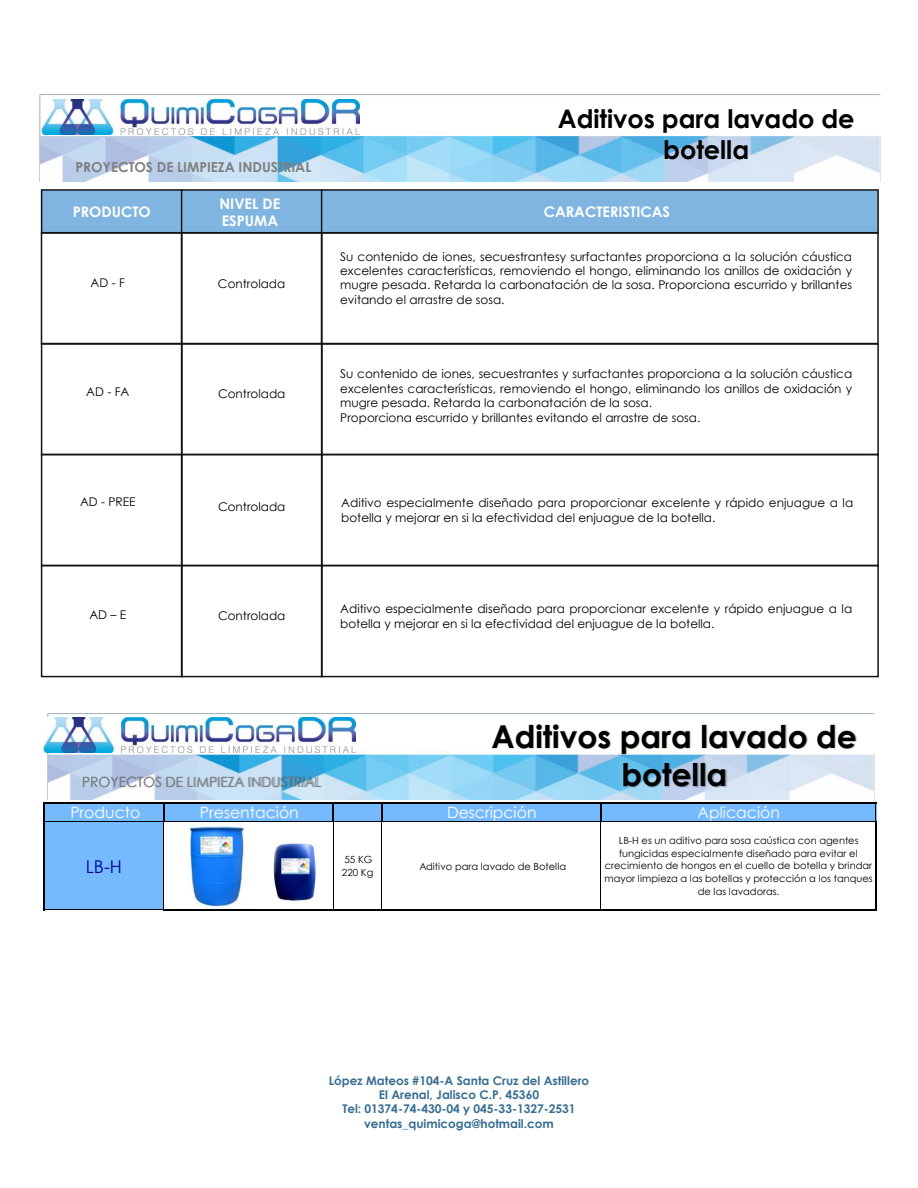
<style>
.page{position:relative;width:918px;height:1188px;background:#fff}
.page>*{position:absolute;margin:0;border:0;box-sizing:border-box;transform-origin:0 0}
.t1{font:700 31.35px/38.4px "Century Gothic";color:#000;text-align:center}
.t2{font:700 25.65px/30.8px "Century Gothic";letter-spacing:-.005em;color:#000;text-align:center}
.t3{font:17.7px "Century Gothic";color:#009}
.t4{font:15.6px "Century Gothic";color:#fff}
.t5{font:700 14.55px/17.5px "Century Gothic";color:#fff}
.t6{font:700 13.8px "Century Gothic";letter-spacing:-.005em;color:#7f7f7f}
.t7{font:13.8px "Century Gothic";color:#7f7f7f}
.t8{font:12px/14.4px "Century Gothic";color:#000}
.t9{font:700 12px/14.4px "Century Gothic";color:#386e93;text-align:center}
.t10{font:9.9px/12.6px "Century Gothic";color:#000}
</style>
<div class="page">
<div style="left:41px;top:232px;width:142px;height:113px;border:2px solid #151212"></div>
<div style="left:181px;top:232px;width:142px;height:113px;border:2px solid #151212"></div>
<div style="left:321px;top:232px;width:558px;height:113px;border:2px solid #151212"></div>
<div style="left:41px;top:189px;width:142px;height:44px;background:#80b5e1;border:2px solid #151212"></div>
<div style="left:181px;top:189px;width:142px;height:44px;background:#80b5e1;border:2px solid #151212"></div>
<div style="left:321px;top:189px;width:558px;height:44px;background:#80b5e1;border:2px solid #151212"></div>
<div style="left:41px;top:343px;width:142px;height:112px;border:2px solid #151212"></div>
<div style="left:181px;top:343px;width:142px;height:112px;border:2px solid #151212"></div>
<div style="left:321px;top:343px;width:558px;height:112px;border:2px solid #151212"></div>
<div style="left:41px;top:454px;width:142px;height:112px;border:2px solid #151212"></div>
<div style="left:181px;top:454px;width:142px;height:112px;border:2px solid #151212"></div>
<div style="left:321px;top:454px;width:558px;height:112px;border:2px solid #151212"></div>
<div style="left:41px;top:565px;width:142px;height:112px;border:2px solid #151212"></div>
<div style="left:181px;top:565px;width:142px;height:112px;border:2px solid #151212"></div>
<div style="left:321px;top:565px;width:558px;height:112px;border:2px solid #151212"></div>
<img style="left:39px;top:94px;width:841px;height:88px">
<img style="left:42px;top:99px;width:317px;height:36px">
<div style="left:44px;top:803px;width:832px;height:19px;background:#75baff"></div>
<div style="left:44px;top:822px;width:120px;height:88px;background:#75baff"></div>
<hr style="left:45px;top:821px;width:118px;height:1px;background:#000">
<svg style="left:163px;top:804px;width:2px;height:18px"></svg>
<hr style="left:165px;top:821px;width:167px;height:1px;background:#000">
<svg style="left:332px;top:804px;width:2px;height:18px"></svg>
<hr style="left:334px;top:821px;width:47px;height:1px;background:#000">
<svg style="left:381px;top:804px;width:2px;height:18px"></svg>
<hr style="left:383px;top:821px;width:217px;height:1px;background:#000">
<svg style="left:600px;top:804px;width:2px;height:18px"></svg>
<svg style="left:875px;top:804px;width:1px;height:17px"></svg>
<hr style="left:45px;top:909px;width:118px;height:1px;background:#000">
<hr style="left:43px;top:802px;width:2px;height:108px;background:#000">
<hr style="left:163px;top:822px;width:1px;height:87px;background:#000">
<hr style="left:333px;top:822px;width:1px;height:87px;background:#000">
<hr style="left:381px;top:822px;width:1px;height:87px;background:#000">
<hr style="left:600px;top:822px;width:1px;height:87px;background:#000">
<hr style="left:875px;top:821px;width:2px;height:90px;background:#000">
<hr style="left:45px;top:802px;width:831px;height:2px;background:#000">
<hr style="left:602px;top:821px;width:273px;height:1px;background:#000">
<hr style="left:163px;top:909px;width:714px;height:2px;background:#000">
<img style="left:273px;top:842px;width:43px;height:59px">
<img style="left:188px;top:824px;width:57px;height:84px">
<img style="left:48px;top:714px;width:827px;height:86px">
<img style="left:73px;top:768px;width:258px;height:32px">
<img style="left:471px;top:713px;width:325px;height:63px">
<img style="left:796px;top:713px;width:79px;height:63px">
<img style="left:601px;top:743px;width:148px;height:72px">
<img style="left:43px;top:718px;width:312px;height:35px">
<p class="t6" style="left:76px;top:157px;width:237px">PROYECTOS DE LIMPIEZA INDUSTRIAL</p>
<h2 class="t2" style="left:558px;top:102px;width:298px">Aditivos para lavado de botella</h2>
<p class="t5" style="left:220px;top:194px;width:62px">NIVEL DE<br>ESPUMA</p>
<p class="t5" style="left:73px;top:202px;width:80px">PRODUCTO</p>
<p class="t5" style="left:544px;top:202px;width:128px">CARACTERISTICAS</p>
<p class="t8" style="left:91px;top:275px;width:36px">AD - F</p>
<p class="t8" style="left:218px;top:276px;width:69px">Controlada</p>
<p class="t8" style="left:86px;top:385px;width:45px">AD - FA</p>
<p class="t8" style="left:218px;top:386px;width:69px">Controlada</p>
<p class="t8" style="left:80px;top:494px;width:57px">AD - PREE</p>
<p class="t8" style="left:218px;top:500px;width:69px">Controlada</p>
<p class="t8" style="left:89px;top:608px;width:38px">AD – E</p>
<p class="t8" style="left:218px;top:608px;width:69px">Controlada</p>
<p class="t8" style="left:340px;top:249px;width:514px;text-align:justify">Su contenido de iones, secuestrantesy surfactantes proporciona a la solución cáustica excelentes características, removiendo el hongo, eliminando los anillos de oxidación y mugre pesada. Retarda la carbonatación de la sosa. Proporciona escurrido y brillantes evitando el arrastre de sosa.</p>
<p class="t8" style="left:340px;top:367px;width:514px">Su contenido de iones, secuestrantes y surfactantes proporciona a la solución cáustica excelentes características, removiendo el hongo, eliminando los anillos de oxidación y mugre pesada. Retarda la carbonatación de la sosa.<br>Proporciona escurrido y brillantes evitando el arrastre de sosa.</p>
<p class="t8" style="left:341px;top:495px;width:513px">Aditivo especialmente diseñado para proporcionar excelente y rápido enjuague a la botella y mejorar en si la efectividad del enjuague de la botella.</p>
<p class="t8" style="left:340px;top:602px;width:513px">Aditivo especialmente diseñado para proporcionar excelente y rápido enjuague a la botella y mejorar en si la efectividad del enjuague de la botella.</p>
<p class="t7" style="left:82px;top:772px;width:240px">PROYECTOS DE LIMPIEZA INDUSTRIAL</p>
<h1 class="t1" style="left:491px;top:716px;width:367px">Aditivos para lavado de botella</h1>
<h3 class="t4" style="left:70px;top:802px;width:72px">Producto</h3>
<h3 class="t4" style="left:200px;top:802px;width:100px">Presentación</h3>
<h3 class="t4" style="left:447px;top:802px;width:91px">Descripción</h3>
<h3 class="t3" style="left:86px;top:854px;width:38px">LB-H</h3>
<p class="t10" style="left:342px;top:853px;width:33px">55 KG<br>220 Kg</p>
<p class="t10" style="left:419px;top:860px;width:149px">Aditivo para lavado de Botella</p>
<h3 class="t4" style="left:698px;top:801px;width:84px">Aplicación</h3>
<p class="t10" style="left:604px;top:834px;width:270px;text-align:center">LB-H es un aditivo para sosa caústica con agentes fungicidas especialmente diseñado para evitar el crecimiento de hongos en el cuello de botella y brindar mayor limpieza a las botellas y protección a los tanques de las lavadoras.</p>
<p class="t9" style="left:329px;top:1073px;width:262px">López Mateos #104-A Santa Cruz del Astillero El Arenal, Jalisco C.P. 45360<br>Tel: 01374-74-430-04 y 045-33-1327-2531 ventas_quimicoga@hotmail.com</p>
</div>
